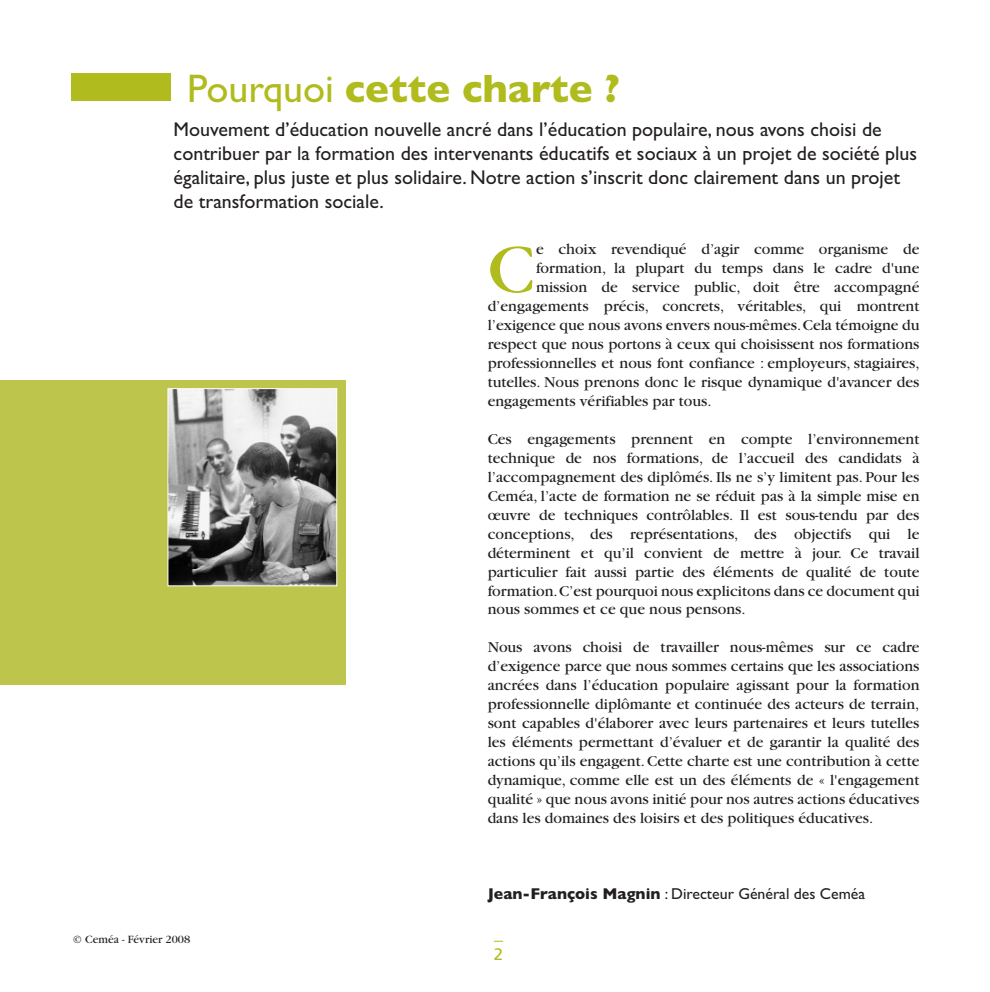
<style>
.page{position:relative;width:990px;height:992px;background:#fff}
.page>*{position:absolute;margin:0;border:0;box-sizing:border-box;transform-origin:0 0}
.t1{font:72.8px "Garamond";color:#b0bb1d}
.t2{font:700 39.9px "Gill Sans";color:#b0bb1d}
.t3{font:19.95px/24px "Gill Sans";color:#231f20}
.t4{font:16.62px "Frutiger";color:#b0bb1d}
.t5{font:15.75px/18.9px "Garamond";color:#231f20;text-align:justify}
.t6{font:15.75px "Gill Sans";color:#231f20}
.t7{font:11.72px "Garamond";color:#231f20}
.s1{font-weight:400}
.s2{font-weight:700}
</style>
<div class="page">
<svg style="left:0;top:73px;width:504px;height:869px"></svg>
<h2 class="t2" style="left:187px;top:75px;width:434px"><span class="s1">Pourquoi</span> cette charte ?</h2>
<p class="t3" style="left:174px;top:120px;width:745px">Mouvement d’éducation nouvelle ancré dans l’éducation populaire, nous avons choisi de contribuer par la formation des intervenants éducatifs et sociaux à un projet de société plus égalitaire, plus juste et plus solidaire. Notre action s’inscrit donc clairement dans un projet de transformation sociale.</p>
<h1 class="t1" style="left:488px;top:244px;width:48px">C</h1>
<p class="t5" style="left:536px;top:241px;width:385px">e choix revendiqué d’agir comme organisme de</p>
<p class="t5" style="left:536px;top:260px;width:385px">formation, la plupart du temps dans le cadre d'une</p>
<p class="t5" style="left:536px;top:279px;width:385px">mission de service public, doit être accompagné</p>
<p class="t5" style="left:488px;top:298px;width:433px">d’engagements précis, concrets, véritables, qui montrent</p>
<p class="t5" style="left:488px;top:317px;width:433px">l’exigence que nous avons envers nous-mêmes.Cela témoigne du</p>
<p class="t5" style="left:488px;top:336px;width:433px">respect que nous portons à ceux qui choisissent nos formations</p>
<p class="t5" style="left:488px;top:355px;width:433px">professionnelles et nous font confiance : employeurs, stagiaires,</p>
<p class="t5" style="left:488px;top:374px;width:433px">tutelles. Nous prenons donc le risque dynamique d'avancer des</p>
<p class="t5" style="left:488px;top:393px;width:225px">engagements vérifiables par tous.</p>
<p class="t5" style="left:488px;top:431px;width:433px">Ces engagements prennent en compte l’environnement technique de nos formations, de l’accueil des candidats à l’accompagnement des diplômés. Ils ne s’y limitent pas. Pour les Ceméa, l’acte de formation ne se réduit pas à la simple mise en œuvre de techniques contrôlables. Il est sous-tendu par des conceptions, des représentations, des objectifs qui le déterminent et qu’il convient de mettre à jour. Ce travail particulier fait aussi partie des éléments de qualité de toute formation.C’est pourquoi nous explicitons dans ce document qui nous sommes et ce que nous pensons.</p>
<p class="t5" style="left:488px;top:639px;width:433px">Nous avons choisi de travailler nous-mêmes sur ce cadre d’exigence parce que nous sommes certains que les associations ancrées dans l’éducation populaire agissant pour la formation professionnelle diplômante et continuée des acteurs de terrain, sont capables d'élaborer avec leurs partenaires et leurs tutelles les éléments permettant d’évaluer et de garantir la qualité des actions qu’ils engagent. Cette charte est une contribution à cette dynamique, comme elle est un des éléments de « l'engagement qualité » que nous avons initié pour nos autres actions éducatives dans les domaines des loisirs et des politiques éducatives.</p>
<p class="t7" style="left:73px;top:935px;width:119px">© Ceméa - Février 2008</p>
<p class="t6" style="left:488px;top:888px;width:379px"><span class="s2">Jean-François Magnin</span> : Directeur Général des Ceméa</p>
<p class="t4" style="left:494px;top:947px;width:11px">2</p>
</div>
